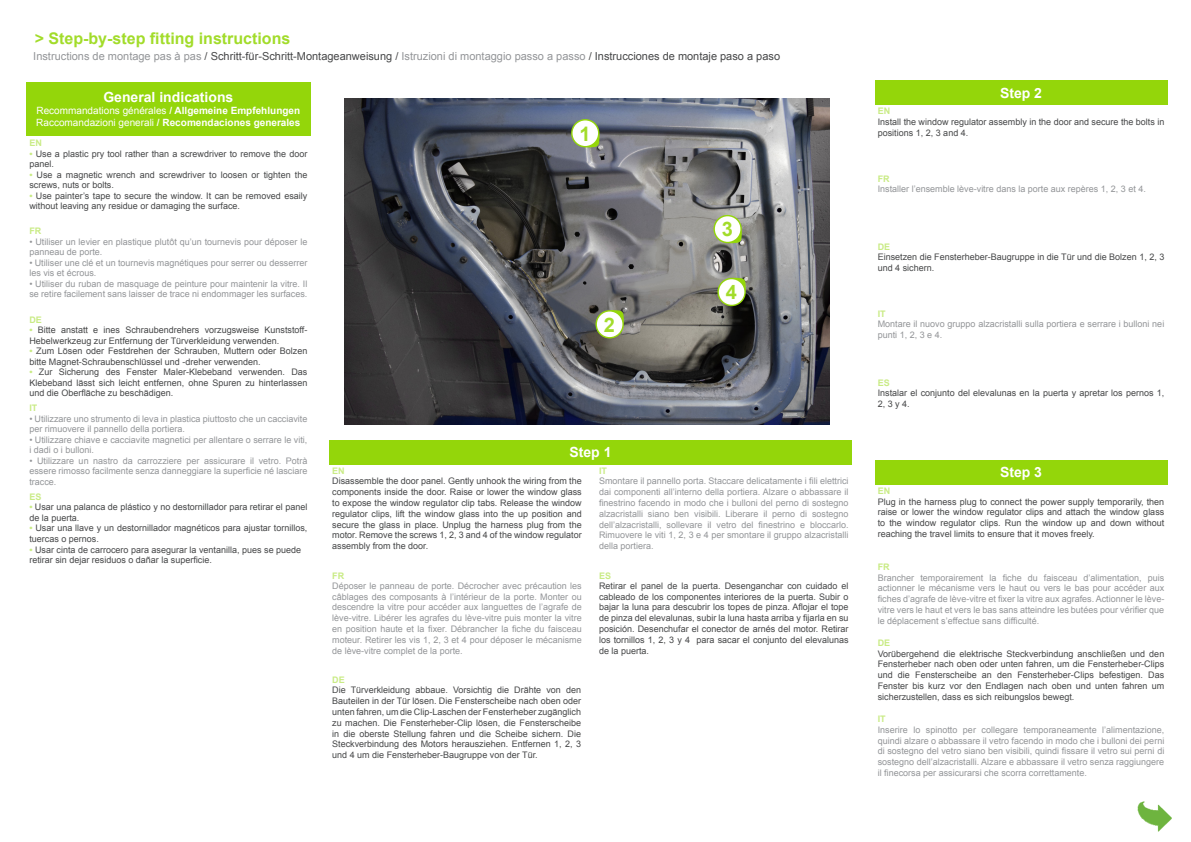
<style>
.page{position:relative;width:1191px;height:842px;background:#fff}
.page>*{position:absolute;margin:0;border:0;box-sizing:border-box;transform-origin:0 0}
.t1{font:700 20px "Arial";color:#a2dc2a}
.t2{font:700 16px "Arial";color:#a2dc2a}
.t3{font:700 14px "Arial";color:#fff}
.t4{font:11px "Arial";color:#464748}
.t5{font:700 10px/12px "Arial";color:#fff}
.t6{font:9px/10.8px "Arial";color:#464748}
.t7{font:9px/10.8px "Arial";color:#939598}
.t8{font:700 9px "Arial";color:#c9eb85}
.s1{color:#939598}
.s2{font-weight:400}
.s3{font-weight:700;color:#c9eb85}
</style>
<div class="page">
<img style="left:1137px;top:801px;width:34px;height:31px">
<div style="left:26px;top:82px;width:284px;height:54px;background:#94d60a"></div>
<div style="left:875px;top:80px;width:292px;height:24px;background:#94d60a"></div>
<div style="left:875px;top:460px;width:292px;height:24px;background:#94d60a"></div>
<div style="left:329px;top:440px;width:523px;height:24px;background:#94d60a"></div>
<img style="left:344px;top:98px;width:485px;height:326px">
<svg style="left:595px;top:310px;width:29px;height:28px"></svg>
<div style="left:597px;top:312px;width:25px;height:25px;background:#fff;border-radius:50%"></div>
<svg style="left:713px;top:215px;width:29px;height:28px"></svg>
<div style="left:715px;top:216px;width:25px;height:26px;background:#fff;border-radius:50%"></div>
<svg style="left:717px;top:278px;width:29px;height:28px"></svg>
<div style="left:719px;top:279px;width:25px;height:26px;background:#fff;border-radius:50%"></div>
<svg style="left:571px;top:119px;width:28px;height:28px"></svg>
<div style="left:572px;top:120px;width:26px;height:26px;background:#fff;border-radius:50%"></div>
<h2 class="t2" style="left:35px;top:28px;width:257px">&gt; Step-by-step fitting instructions</h2>
<p class="t4" style="left:33px;top:48px;width:748px"><span class="s1">Instructions de montage pas à pas</span> / Schritt-für-Schritt-Montageanweisung / <span class="s1">Istruzioni di montaggio passo a passo</span> / Instrucciones de montaje paso a paso</p>
<h3 class="t3" style="left:103px;top:88px;width:131px">General indications</h3>
<p class="t5" style="left:36px;top:105px;width:266px"><span class="s2">Recommandations générales</span> / Allgemeine Empfehlungen<br><span class="s2">Raccomandazioni generali</span> / Recomendaciones generales</p>
<p class="t8" style="left:29px;top:137px;width:14px">EN</p>
<p class="t6" style="left:29px;top:148px;width:279px;line-height:10.5px"><span class="s3">•</span> Use a plastic pry tool rather than a screwdriver to remove the door panel.</p>
<p class="t6" style="left:29px;top:169px;width:279px;line-height:10.5px"><span class="s3">•</span> Use a magnetic wrench and screwdriver to loosen or tighten the screws, nuts or bolts.</p>
<p class="t6" style="left:29px;top:190px;width:279px;line-height:10.5px"><span class="s3">•</span> Use painter’s tape to secure the window. It can be removed esaily without leaving any residue or damaging the surface.</p>
<p class="t8" style="left:29px;top:225px;width:13px">FR</p>
<p class="t7" style="left:29px;top:237px;width:279px;line-height:10.5px">• Utiliser un levier en plastique plutôt qu’un tournevis pour déposer le panneau de porte.</p>
<p class="t7" style="left:29px;top:258px;width:279px;line-height:10.5px">• Utiliser une clé et un tournevis magnétiques pour serrer ou desserrer les vis et écrous.</p>
<p class="t7" style="left:29px;top:279px;width:279px;line-height:10.5px">• Utiliser du ruban de masquage de peinture pour maintenir la vitre. Il se retire facilement sans laisser de trace ni endommager les surfaces.</p>
<p class="t8" style="left:29px;top:314px;width:14px">DE</p>
<p class="t6" style="left:29px;top:325px;width:279px;line-height:10.5px"><span class="s3">•</span> Bitte anstatt e ines Schraubendrehers vorzugsweise Kunststoff-<br>Hebelwerkzeug zur Entfernung der Türverkleidung verwenden.</p>
<p class="t6" style="left:29px;top:346px;width:279px;line-height:10.5px"><span class="s3">•</span> Zum Lösen oder Festdrehen der Schrauben, Muttern oder Bolzen bitte Magnet-Schraubenschlüssel und -dreher verwenden.</p>
<p class="t6" style="left:29px;top:367px;width:279px;line-height:10.5px;text-align:justify"><span class="s3">•</span> Zur Sicherung des Fenster Maler-Klebeband verwenden. Das Klebeband lässt sich leicht entfernen, ohne Spuren zu hinterlassen und die Oberfläche zu beschädigen.</p>
<p class="t8" style="left:29px;top:402px;width:10px">IT</p>
<p class="t7" style="left:29px;top:414px;width:279px;line-height:10.5px">• Utilizzare uno strumento di leva in plastica piuttosto che un cacciavite per rimuovere il pannello della portiera.</p>
<p class="t7" style="left:29px;top:435px;width:279px;line-height:10.5px">• Utilizzare chiave e cacciavite magnetici per allentare o serrare le viti, i dadi o i bulloni.</p>
<p class="t7" style="left:29px;top:456px;width:279px;line-height:10.5px;text-align:justify">• Utilizzare un nastro da carrozziere per assicurare il vetro. Potrà essere rimosso facilmente senza danneggiare la superficie né lasciare tracce.</p>
<p class="t8" style="left:29px;top:491px;width:14px">ES</p>
<p class="t6" style="left:29px;top:502px;width:279px;line-height:10.5px"><span class="s3">•</span> Usar una palanca de plástico y no destornillador para retirar el panel de la puerta.</p>
<p class="t6" style="left:29px;top:523px;width:279px;line-height:10.5px"><span class="s3">•</span> Usar una llave y un destornillador magnéticos para ajustar tornillos, tuercas o pernos.</p>
<p class="t6" style="left:29px;top:544px;width:273px"><span class="s3">•</span> Usar cinta de carrocero para asegurar la ventanilla, pues se puede retirar sin dejar residuos o dañar la superficie.</p>
<p class="t1" style="left:579px;top:120px;width:13px">1</p>
<p class="t1" style="left:722px;top:216px;width:13px">3</p>
<p class="t1" style="left:726px;top:279px;width:13px">4</p>
<p class="t1" style="left:604px;top:311px;width:13px">2</p>
<h3 class="t3" style="left:569px;top:443px;width:44px">Step 1</h3>
<p class="t8" style="left:332px;top:465px;width:14px">EN</p>
<p class="t8" style="left:599px;top:465px;width:10px">IT</p>
<p class="t6" style="left:332px;top:476px;width:251px;text-align:justify">Disassemble the door panel. Gently unhook the wiring from the components inside the door. Raise or lower the window glass to expose the window regulator clip tabs. Release the window regulator clips, lift the window glass into the up position and secure the glass in place. Unplug the harness plug from the motor. Remove the screws 1, 2, 3 and 4 of the window regulator assembly from the door.</p>
<p class="t7" style="left:599px;top:476px;width:251px;text-align:justify">Smontare il pannello porta. Staccare delicatamente i fili elettrici dai componenti all’interno della portiera. Alzare o abbassare il finestrino facendo in modo che i bulloni del perno di sostegno alzacristalli siano ben visibili. Liberare il perno di sostegno dell’alzacristalli, sollevare il vetro del finestrino e bloccarlo.<br>Rimuovere le viti 1, 2, 3 e 4 per smontare il gruppo alzacristalli della portiera.</p>
<p class="t8" style="left:332px;top:569px;width:13px">FR</p>
<p class="t8" style="left:599px;top:569px;width:14px">ES</p>
<p class="t7" style="left:332px;top:580px;width:251px;text-align:justify">Déposer le panneau de porte. Décrocher avec précaution les câblages des composants à l’intérieur de la porte. Monter ou descendre la vitre pour accéder aux languettes de l’agrafe de lève-vitre. Libérer les agrafes du lève-vitre puis monter la vitre en position haute et la fixer. Débrancher la fiche du faisceau moteur. Retirer les vis 1, 2, 3 et 4 pour déposer le mécanisme de lève-vitre complet de la porte.</p>
<p class="t6" style="left:599px;top:580px;width:251px;text-align:justify">Retirar el panel de la puerta. Desenganchar con cuidado el cableado de los componentes interiores de la puerta. Subir o bajar la luna para descubrir los topes de pinza. Aflojar el tope de pinza del elevalunas, subir la luna hasta arriba y fijarla en su posición. Desenchufar el conector de arnés del motor. Retirar los tornillos 1, 2, 3 y 4 para sacar el conjunto del elevalunas de la puerta.</p>
<p class="t8" style="left:332px;top:674px;width:14px">DE</p>
<p class="t6" style="left:332px;top:685px;width:250px;text-align:justify">Die Türverkleidung abbaue. Vorsichtig die Drähte von den Bauteilen in der Tür lösen. Die Fensterscheibe nach oben oder unten fahren, um die Clip-Laschen der Fensterheber zugänglich zu machen. Die Fensterheber-Clip lösen, die Fensterscheibe in die oberste Stellung fahren und die Scheibe sichern. Die Steckverbindung des Motors herausziehen. Entfernen 1, 2, 3 und 4 um die Fensterheber-Baugruppe von der Tür.</p>
<p class="t8" style="left:877px;top:105px;width:14px">EN</p>
<h3 class="t3" style="left:1000px;top:83px;width:44px">Step 2</h3>
<p class="t6" style="left:877px;top:116px;width:288px">Install the window regulator assembly in the door and secure the bolts in positions 1, 2, 3 and 4.</p>
<p class="t8" style="left:877px;top:173px;width:13px">FR</p>
<p class="t7" style="left:877px;top:184px;width:270px">Installer l’ensemble lève-vitre dans la porte aux repères 1, 2, 3 et 4.</p>
<p class="t8" style="left:877px;top:240px;width:14px">DE</p>
<p class="t6" style="left:877px;top:251px;width:288px">Einsetzen die Fensterheber-Baugruppe in die Tür und die Bolzen 1, 2, 3 und 4 sichern.</p>
<p class="t8" style="left:877px;top:308px;width:10px">IT</p>
<p class="t7" style="left:877px;top:319px;width:288px">Montare il nuovo gruppo alzacristalli sulla portiera e serrare i bulloni nei punti 1, 2, 3 e 4.</p>
<p class="t8" style="left:877px;top:377px;width:14px">ES</p>
<p class="t6" style="left:877px;top:387px;width:288px">Instalar el conjunto del elevalunas en la puerta y apretar los pernos 1,<br>2, 3 y 4.</p>
<p class="t8" style="left:877px;top:485px;width:14px">EN</p>
<h3 class="t3" style="left:1000px;top:463px;width:44px">Step 3</h3>
<p class="t6" style="left:877px;top:496px;width:288px;text-align:justify">Plug in the harness plug to connect the power supply temporarily, then raise or lower the window regulator clips and attach the window glass to the window regulator clips. Run the window up and down without reaching the travel limits to ensure that it moves freely.</p>
<p class="t8" style="left:877px;top:561px;width:13px">FR</p>
<p class="t7" style="left:877px;top:572px;width:288px;text-align:justify">Brancher temporairement la fiche du faisceau d’alimentation, puis actionner le mécanisme vers le haut ou vers le bas pour accéder aux fiches d’agrafe de lève-vitre et fixer la vitre aux agrafes. Actionner le lève&shy;vitre vers le haut et vers le bas sans atteindre les butées pour vérifier que le déplacement s’effectue sans difficulté.</p>
<p class="t8" style="left:877px;top:637px;width:14px">DE</p>
<p class="t6" style="left:877px;top:648px;width:288px;text-align:justify">Vorübergehend die elektrische Steckverbindung anschließen und den Fensterheber nach oben oder unten fahren, um die Fensterheber-Clips und die Fensterscheibe an den Fensterheber-Clips befestigen. Das Fenster bis kurz vor den Endlagen nach oben und unten fahren um sicherzustellen, dass es sich reibungslos bewegt.</p>
<p class="t8" style="left:877px;top:713px;width:10px">IT</p>
<p class="t7" style="left:877px;top:724px;width:288px;text-align:justify">Inserire lo spinotto per collegare temporaneamente l’alimentazione, quindi alzare o abbassare il vetro facendo in modo che i bulloni dei perni di sostegno del vetro siano ben visibili, quindi fissare il vetro sui perni di sostegno dell’alzacristalli. Alzare e abbassare il vetro senza raggiungere il finecorsa per assicurarsi che scorra correttamente.</p>
</div>
